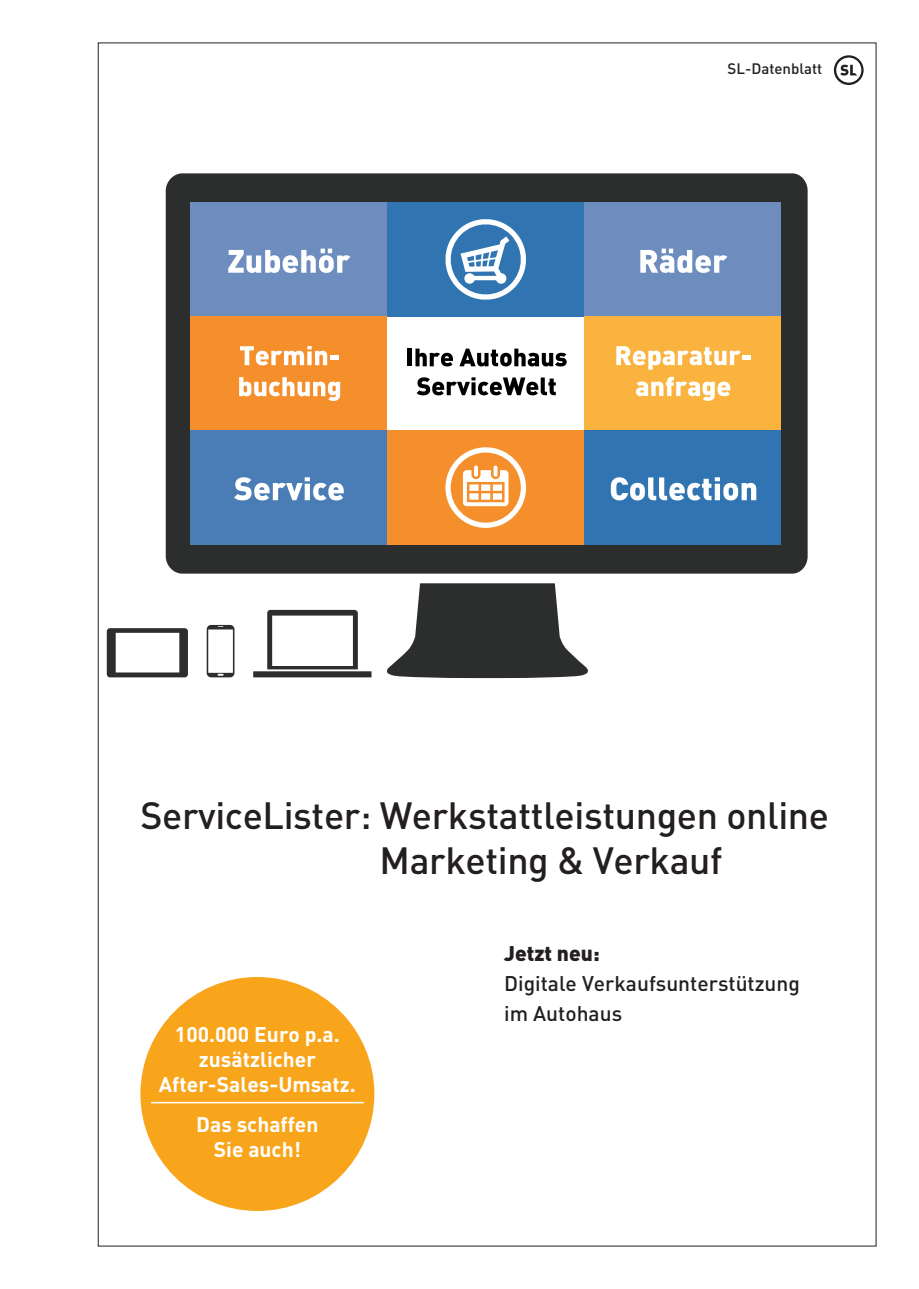
<style>
.page{position:relative;width:919px;height:1289px;background:#fff}
.page>*{position:absolute;margin:0;border:0;box-sizing:border-box;transform-origin:0 0}
.t1{font:500 37.5px/45px "DIN";letter-spacing:-.01em;color:#231f20}
.t2{font:700 21px/25.2px "DIN";color:#fff;text-align:center}
.t3{font:500 21px/30px "DIN";color:#231f20}
.t4{font:900 21px "DIN";color:#231f20}
.t5{font:500 15px "DIN";color:#231f20}
</style>
<div class="page">
<svg style="left:107px;top:628px;width:59px;height:49px"></svg>
<svg style="left:166px;top:173px;width:641px;height:505px;fill:#2c2d2d"></svg>
<div style="left:387px;top:316px;width:197px;height:114px;background:#fff"></div>
<div style="left:584px;top:202px;width:197px;height:114px;background:#6d8dbf"></div>
<div style="left:584px;top:316px;width:197px;height:114px;background:#f9b33e"></div>
<div style="left:584px;top:430px;width:197px;height:114px;background:#3075b1"></div>
<div style="left:190px;top:202px;width:197px;height:114px;background:#6d8dbf"></div>
<div style="left:190px;top:316px;width:197px;height:114px;background:#f48f2b"></div>
<div style="left:190px;top:430px;width:197px;height:114px;background:#4a7db6"></div>
<div style="left:387px;top:430px;width:197px;height:114px;background:#f48f2b"></div>
<div style="left:387px;top:202px;width:197px;height:114px;background:#3075b1"></div>
<svg style="left:445px;top:219px;width:81px;height:81px"></svg>
<svg style="left:445px;top:447px;width:81px;height:81px"></svg>
<svg style="left:234px;top:477px;width:110px;height:23px"></svg>
<svg style="left:228px;top:248px;width:122px;height:25px"></svg>
<svg style="left:640px;top:248px;width:87px;height:25px"></svg>
<svg style="left:610px;top:477px;width:146px;height:23px"></svg>
<svg style="left:616px;top:346px;width:134px;height:24px"></svg>
<svg style="left:636px;top:377px;width:94px;height:24px"></svg>
<svg style="left:240px;top:346px;width:99px;height:19px"></svg>
<svg style="left:239px;top:377px;width:101px;height:24px"></svg>
<hr style="left:408px;top:348px;width:4px;height:18px;background:#000">
<svg style="left:415px;top:348px;width:38px;height:18px"></svg>
<svg style="left:459px;top:348px;width:107px;height:18px"></svg>
<svg style="left:416px;top:377px;width:139px;height:18px"></svg>
<div style="left:140px;top:977px;width:234px;height:233px;background:#f9a51b;border-radius:50%"></div>
<svg style="left:833px;top:55px;width:30px;height:30px"></svg>
<hr style="left:151px;top:1101px;width:213px;height:2px;background:#fff">
<p class="t5" style="left:727px;top:60px;width:96px">SL-Datenblatt</p>
<h1 class="t1" style="left:379px;top:793px;width:451px;text-indent:-239px">ServiceLister: Werkstattleistungen online<br>Marketing &amp; Verkauf</h1>
<p class="t2" style="left:159px;top:1021px;width:198px">100.000 Euro p.a. zusätzlicher<br>After-Sales-Umsatz.</p>
<p class="t2" style="left:196px;top:1112px;width:124px">Das schaffen<br>Sie auch!</p>
<p class="t4" style="left:504px;top:940px;width:97px">Jetzt neu:</p>
<p class="t3" style="left:504px;top:968px;width:297px">Digitale Verkaufsunterstützung im Autohaus</p>
</div>
